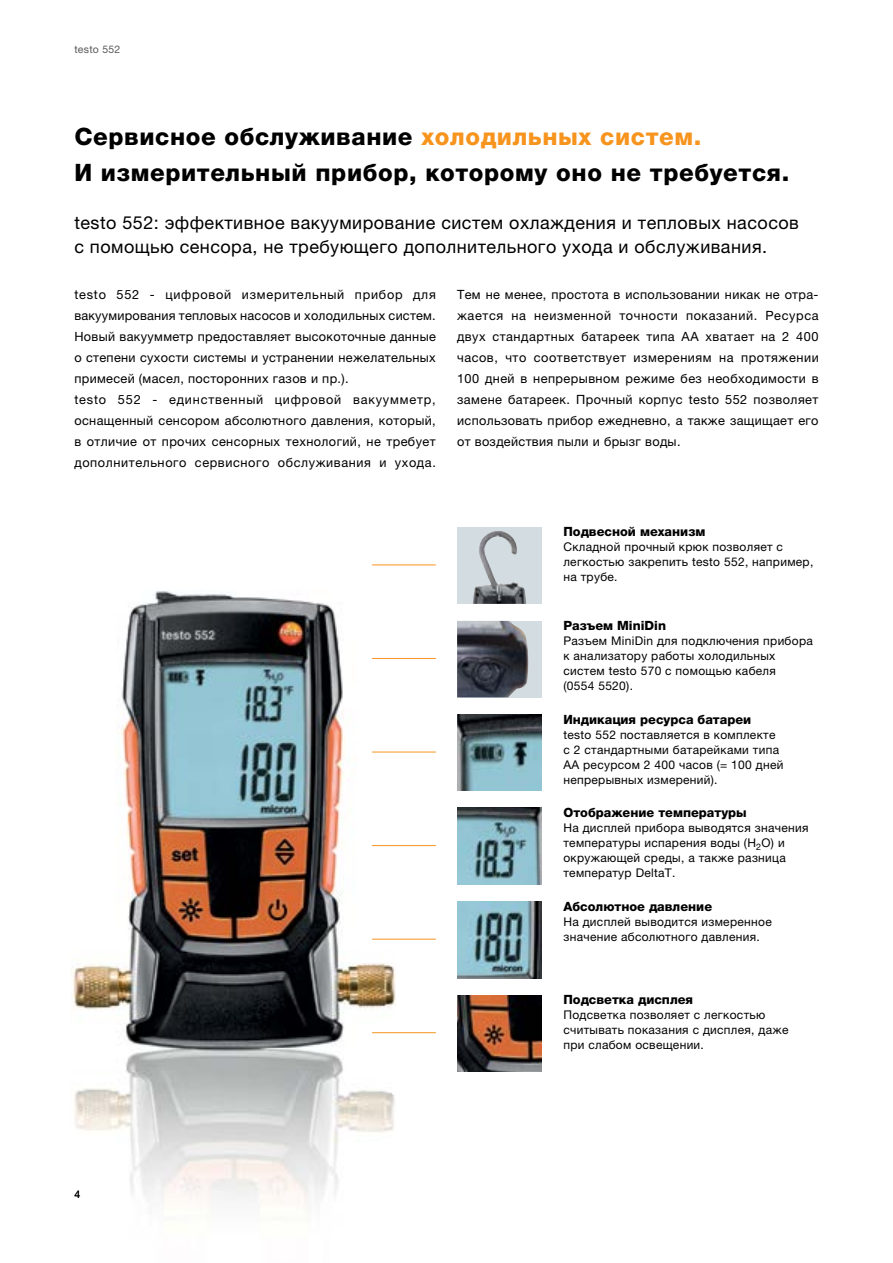
<style>
.page{position:relative;width:893px;height:1263px;background:#fff}
.page>*{position:absolute;margin:0;border:0;box-sizing:border-box;transform-origin:0 0}
.t1{font:800 24px/36px "Helvetica Neue LTW1 G";letter-spacing:.025em;color:#000}
.t2{font:18px/24px "Helvetica Neue LTW1 G";letter-spacing:.025em;color:#000}
.t3{font:12.75px/21px "Helvetica Neue LTW1 G";letter-spacing:.025em;color:#000}
.t4{font:800 12.75px "Helvetica Neue LTW1 G";color:#000}
.t5{font:12px/15px "Helvetica Neue LTW1 G";letter-spacing:.025em;color:#000}
.t6{font:10.5px "Helvetica Neue LTW1 G";letter-spacing:.025em;color:#58595b}
.t7{font:10.5px "Helvetica Neue LTW1 G";color:#000}
.s1{color:#f7941e}
</style>
<div class="page">
<div style="left:457px;top:527px;width:84px;height:77px;background:#d2dce1"></div>
<img style="left:473px;top:531px;width:53px;height:73px">
<div style="left:457px;top:621px;width:84px;height:76px;background:#d2dce1"></div>
<img style="left:457px;top:621px;width:72px;height:76px">
<img style="left:457px;top:714px;width:84px;height:77px">
<img style="left:457px;top:995px;width:84px;height:76px">
<img style="left:70px;top:591px;width:326px;height:618px">
<svg style="left:457px;top:808px;width:84px;height:76px;background:#7498a3"></svg>
<svg style="left:457px;top:901px;width:84px;height:77px;background:#70929d"></svg>
<hr style="left:372px;top:564px;width:64px;height:1px;background:#f7941e">
<hr style="left:372px;top:658px;width:64px;height:1px;background:#f7941e">
<hr style="left:372px;top:752px;width:64px;height:1px;background:#f7941e">
<hr style="left:372px;top:845px;width:64px;height:1px;background:#f7941e">
<hr style="left:372px;top:939px;width:64px;height:1px;background:#f7941e">
<hr style="left:372px;top:1032px;width:64px;height:1px;background:#f7941e">
<p class="t6" style="left:74px;top:43px;width:48px">testo 552</p>
<h1 class="t1" style="left:74px;top:118px;width:716px">Сервисное обслуживание <span class="s1">холодильных систем.<br></span>И измерительный прибор, которому оно не требуется.</h1>
<h2 class="t2" style="left:74px;top:210px;width:726px">testo 552: эффективное вакуумирование систем охлаждения и тепловых насосов с помощью сенсора, не требующего дополнительного ухода и обслуживания.</h2>
<p class="t3" style="left:74px;top:284px;width:363px">testo 552 - цифровой измерительный прибор для вакуумирования тепловых насосов и холодильных систем.<br>Новый вакуумметр предоставляет высокоточные данные о степени сухости системы и устранении нежелательных примесей (масел, посторонних газов и пр.).<br>testo 552 - единственный цифровой вакуумметр, оснащенный сенсором абсолютного давления, который, в отличие от прочих сенсорных технологий, не требует дополнительного сервисного обслуживания и ухода.</p>
<p class="t3" style="left:457px;top:284px;width:363px;text-align:justify">Тем не менее, простота в использовании никак не отра&shy;жается на неизменной точности показаний. Ресурса двух стандартных батареек типа АА хватает на 2 400 часов, что соответствует измерениям на протяжении 100 дней в непрерывном режиме без необходимости в замене батареек. Прочный корпус testo 552 позволяет использовать прибор ежедневно, а также защищает его от воздействия пыли и брызг воды.</p>
<p class="t4" style="left:563px;top:524px;width:143px">Подвесной механизм</p>
<p class="t5" style="left:563px;top:539px;width:251px">Складной прочный крюк позволяет с легкостью закрепить testo 552, например, на трубе.</p>
<p class="t4" style="left:563px;top:618px;width:104px">Разъем MiniDin</p>
<p class="t5" style="left:563px;top:633px;width:251px">Разъем MiniDin для подключения прибора к анализатору работы холодильных систем testo 570 с помощью кабеля<br>(0554 5520).</p>
<p class="t4" style="left:563px;top:711px;width:189px">Индикация ресурса батареи</p>
<p class="t5" style="left:563px;top:727px;width:221px">testo 552 поставляется в комплекте с 2 стандартными батарейками типа<br>AA ресурсом 2 400 часов (= 100 дней непрерывных измерений).</p>
<p class="t4" style="left:563px;top:805px;width:185px">Отображение температуры</p>
<p class="t5" style="left:563px;top:820px;width:246px">На дисплей прибора выводятся значения температуры испарения воды (H<sub>2</sub>O) и окружающей среды, а также разница температур DeltaT.</p>
<p class="t4" style="left:563px;top:898px;width:150px">Абсолютное давление</p>
<p class="t5" style="left:563px;top:914px;width:210px">На дисплей выводится измеренное значение абсолютного давления.</p>
<p class="t7" style="left:74px;top:1188px;width:7px">4</p>
<p class="t4" style="left:563px;top:992px;width:131px">Подсветка дисплея</p>
<p class="t5" style="left:563px;top:1007px;width:227px">Подсветка позволяет с легкостью считывать показания с дисплея, даже при слабом освещении.</p>
</div>
